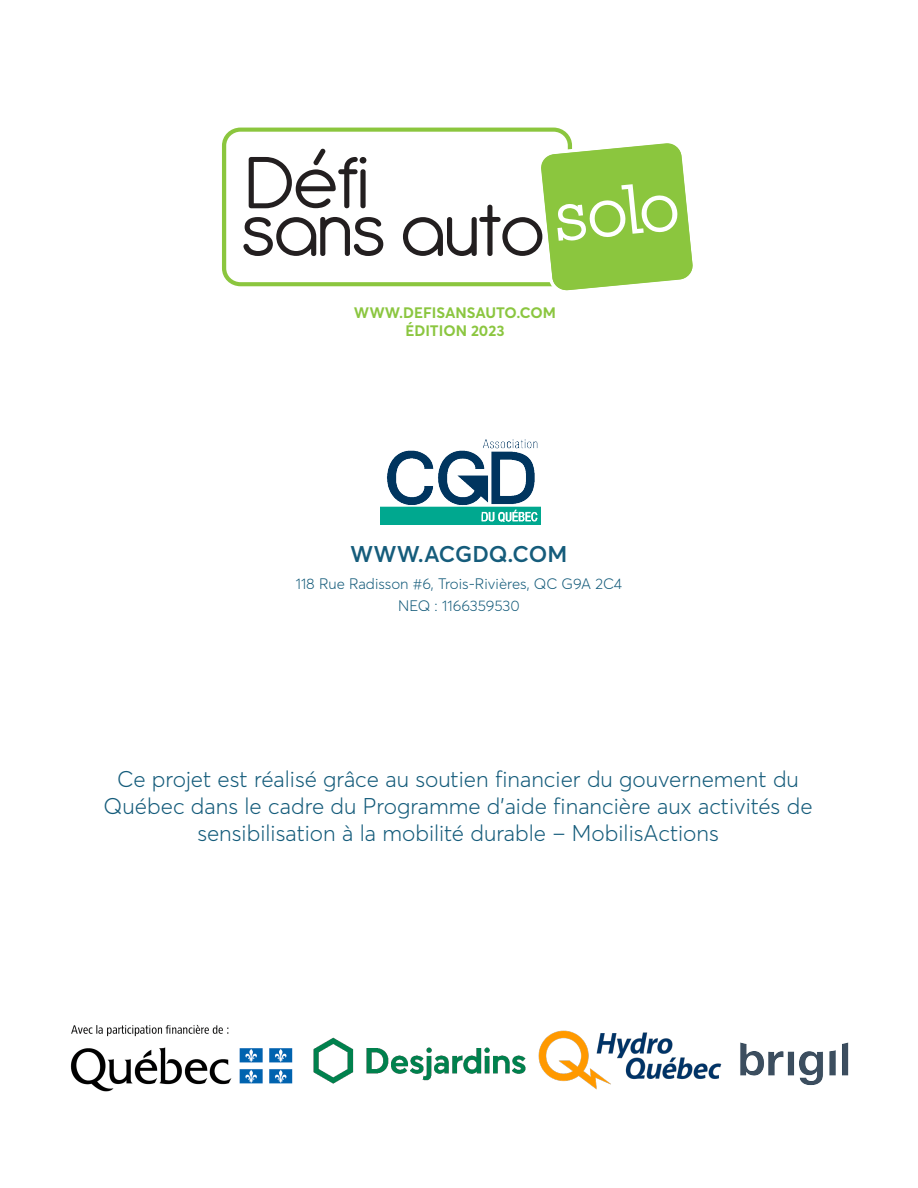
<style>
.page{position:relative;width:918px;height:1188px;background:#fff}
.page>*{position:absolute;margin:0;border:0;box-sizing:border-box;transform-origin:0 0}
.t1{font:300 22.5px/27px "Averta";color:#155c7b;text-align:center}
.t2{font:600 22.5px "Averta";color:#155c7b}
.t3{font:300 15px "Averta";color:#155c7b}
.t4{font:700 15px "Averta";color:#8bc640}
</style>
<div class="page">
<img style="left:380px;top:439px;width:160px;height:85px">
<svg style="left:222px;top:128px;width:349px;height:158px"></svg>
<svg style="left:243px;top:217px;width:140px;height:39px"></svg>
<svg style="left:249px;top:149px;width:117px;height:59px"></svg>
<svg style="left:403px;top:140px;width:290px;height:151px"></svg>
<img style="left:313px;top:1037px;width:213px;height:47px">
<img style="left:740px;top:1042px;width:109px;height:44px">
<img style="left:538px;top:1030px;width:184px;height:60px">
<img style="left:71px;top:1025px;width:221px;height:67px">
<p class="t4" style="left:354px;top:303px;width:204px">WWW.DEFISANSAUTO.COM</p>
<p class="t4" style="left:405px;top:321px;width:101px">ÉDITION 2023</p>
<p class="t2" style="left:350px;top:540px;width:219px">WWW.ACGDQ.COM</p>
<p class="t3" style="left:296px;top:575px;width:328px">118 Rue Radisson #6, Trois-Rivières, QC G9A 2C4</p>
<p class="t3" style="left:398px;top:596px;width:123px">NEQ : 1166359530</p>
<p class="t1" style="left:104px;top:765px;width:710px">Ce projet est réalisé grâce au soutien financier du gouvernement du<br>Québec dans le cadre du Programme d’aide financière aux activités de sensibilisation à la mobilité durable – MobilisActions</p>
</div>
